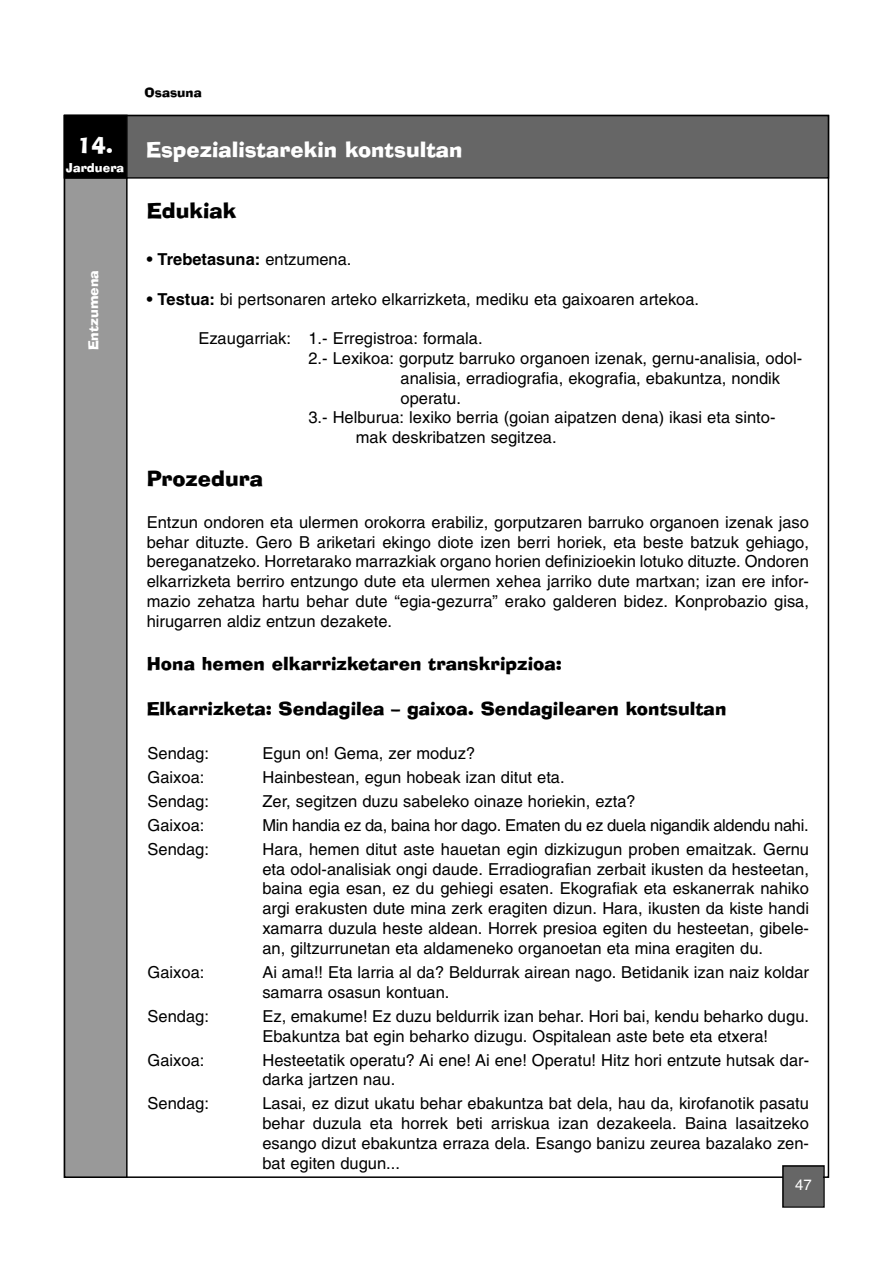
<style>
.page{position:relative;width:893px;height:1263px;background:#fff}
.page>*{position:absolute;margin:0;border:0;box-sizing:border-box;transform-origin:0 0}
.t1{font:21px "Ad Lib BT";color:#fff}
.t2{font:21px "Ad Lib BT";color:#000}
.t3{font:18px "Ad Lib BT";color:#000}
.t4{font:16.5px/19.8px "Helvetica";color:#000;text-align:justify}
.t5{font:700 16.5px "Helvetica";color:#000}
.t6{font:15px "Helvetica";color:#fff}
.t7{font:13.5px "Ad Lib BT";color:#fff}
.t8{font:12.75px "Ad Lib BT";color:#000}
.t9{font:12px "Ad Lib BT";color:#fff}
.s1{font-weight:400}
.s2{font-weight:700}
</style>
<div class="page">
<div style="left:65px;top:116px;width:61px;height:1060px;background:#999"></div>
<div style="left:64px;top:115px;width:64px;height:1063px;border:2px solid #000"></div>
<div style="left:65px;top:116px;width:763px;height:61px;background:#666"></div>
<div style="left:64px;top:115px;width:765px;height:64px;border:2px solid #000"></div>
<div style="left:784px;top:1167px;width:39px;height:39px;background:#666"></div>
<div style="left:782px;top:1165px;width:43px;height:43px;border:2px solid #000"></div>
<div style="left:65px;top:116px;width:61px;height:61px;background:#000"></div>
<div style="left:64px;top:115px;width:64px;height:64px;border:2px solid #000"></div>
<p class="t8" style="left:145px;top:88px;width:59px">Osasuna</p>
<p class="t1" style="left:77px;top:142px;width:387px">14. Espezialistarekin kontsultan</p>
<p class="t9" style="left:66px;top:163px;width:60px">Jarduera</p>
<p class="t2" style="left:147px;top:203px;width:91px">Edukiak</p>
<p class="t5" style="left:147px;top:253px;width:206px">• Trebetasuna: <span class="s1">entzumena.</span></p>
<p class="t4" style="left:147px;top:290px;width:554px"><span class="s2">• Testua:</span> bi pertsonaren arteko elkarrizketa, mediku eta gaixoaren artekoa.</p>
<p class="t4" style="left:198px;top:330px;width:286px">Ezaugarriak: 1.- Erregistroa: formala.</p>
<p class="t4" style="left:308px;top:350px;width:495px">2.- Lexikoa: gorputz barruko organoen izenak, gernu-analisia, odol-</p>
<p class="t4" style="left:401px;top:370px;width:381px">analisia, erradiografia, ekografia, ebakuntza, nondik</p>
<p class="t4" style="left:401px;top:389px;width:62px">operatu.</p>
<p class="t4" style="left:308px;top:409px;width:469px">3.- Helburua: lexiko berria (goian aipatzen dena) ikasi eta sinto-</p>
<p class="t4" style="left:356px;top:429px;width:202px">mak deskribatzen segitzea.</p>
<p class="t2" style="left:147px;top:471px;width:118px">Prozedura</p>
<p class="t4" style="left:147px;top:514px;width:664px">Entzun ondoren eta ulermen orokorra erabiliz, gorputzaren barruko organoen izenak jaso behar dituzte. Gero B ariketari ekingo diote izen berri horiek, eta beste batzuk gehiago, bereganatzeko. Horretarako marrazkiak organo horien definizioekin lotuko dituzte. Ondoren elkarrizketa berriro entzungo dute eta ulermen xehea jarriko dute martxan; izan ere infor&shy;mazio zehatza hartu behar dute “egia-gezurra” erako galderen bidez. Konprobazio gisa, hirugarren aldiz entzun dezakete.</p>
<p class="t3" style="left:147px;top:657px;width:417px">Hona hemen elkarrizketaren transkripzioa:</p>
<p class="t3" style="left:147px;top:702px;width:581px">Elkarrizketa: Sendagilea – gaixoa. Sendagilearen kontsultan</p>
<p class="t4" style="left:148px;top:744px;width:63px">Sendag:</p>
<p class="t4" style="left:262px;top:744px;width:214px">Egun on! Gema, zer moduz?</p>
<p class="t4" style="left:148px;top:768px;width:58px">Gaixoa:</p>
<p class="t4" style="left:262px;top:768px;width:304px">Hainbestean, egun hobeak izan ditut eta.</p>
<p class="t4" style="left:148px;top:792px;width:63px">Sendag:</p>
<p class="t4" style="left:262px;top:792px;width:375px">Zer, segitzen duzu sabeleko oinaze horiekin, ezta?</p>
<p class="t4" style="left:148px;top:816px;width:58px">Gaixoa:</p>
<p class="t4" style="left:262px;top:816px;width:548px">Min handia ez da, baina hor dago. Ematen du ez duela nigandik aldendu nahi.</p>
<p class="t4" style="left:148px;top:841px;width:63px">Sendag:</p>
<p class="t4" style="left:262px;top:841px;width:548px">Hara, hemen ditut aste hauetan egin dizkizugun proben emaitzak. Gernu eta odol-analisiak ongi daude. Erradiografian zerbait ikusten da hesteetan, baina egia esan, ez du gehiegi esaten. Ekografiak eta eskanerrak nahiko argi erakusten dute mina zerk eragiten dizun. Hara, ikusten da kiste handi xamarra duzula heste aldean. Horrek presioa egiten du hesteetan, gibele&shy;an, giltzurrunetan eta aldameneko organoetan eta mina eragiten du.</p>
<p class="t4" style="left:148px;top:964px;width:58px">Gaixoa:</p>
<p class="t4" style="left:262px;top:964px;width:548px">Ai ama!! Eta larria al da? Beldurrak airean nago. Betidanik izan naiz koldar samarra osasun kontuan.</p>
<p class="t4" style="left:148px;top:1007px;width:63px">Sendag:</p>
<p class="t4" style="left:262px;top:1007px;width:548px">Ez, emakume! Ez duzu beldurrik izan behar. Hori bai, kendu beharko dugu.<br>Ebakuntza bat egin beharko dizugu. Ospitalean aste bete eta etxera!</p>
<p class="t4" style="left:148px;top:1051px;width:58px">Gaixoa:</p>
<p class="t4" style="left:262px;top:1051px;width:548px">Hesteetatik operatu? Ai ene! Ai ene! Operatu! Hitz hori entzute hutsak dar&shy;darka jartzen nau.</p>
<p class="t4" style="left:148px;top:1095px;width:63px">Sendag:</p>
<p class="t4" style="left:262px;top:1095px;width:548px">Lasai, ez dizut ukatu behar ebakuntza bat dela, hau da, kirofanotik pasatu behar duzula eta horrek beti arriskua izan dezakeela. Baina lasaitzeko esango dizut ebakuntza erraza dela. Esango banizu zeurea bazalako zen&shy;bat egiten dugun...</p>
<p class="t7" style="left:88px;top:350px;width:82px;rotate:-90deg">Entzumena</p>
<p class="t6" style="left:795px;top:1180px;width:18px">47</p>
</div>
